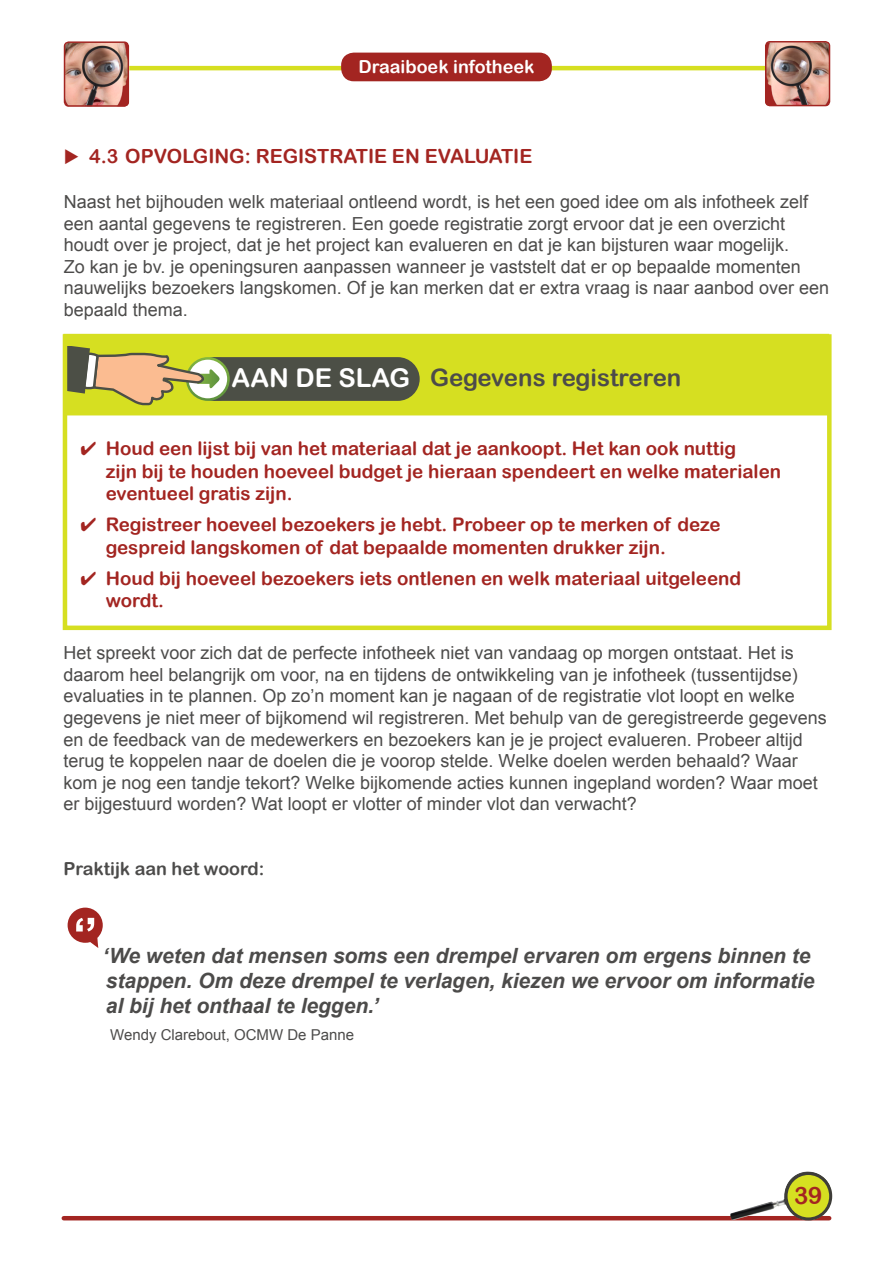
<style>
.page{position:relative;width:893px;height:1263px;background:#fff}
.page>*{position:absolute;margin:0;border:0;box-sizing:border-box;transform-origin:0 0}
.t1{font:26.1px "Arial Rounded MT Bold";color:#fff}
.brood{font:24px "Arial Rounded MT Bold";color:#4c4b4a}
.t2{font:24px "Arial Rounded MT Bold";color:#a32521}
.QUOTE{font:italic 700 21px/25.2px "Arial";color:#4c4b4a}
.t3{font:19.5px "Arial Rounded MT Bold";color:#a32521}
.t4{font:18.75px/22.5px "Arial Rounded MT Bold";color:#a32521}
.brood-2{font:18px/21.6px "Arial";color:#4c4b4a}
.brood-3{font:18px "Arial Rounded MT Bold";color:#4c4b4a}
.t5{font:18px "Arial Rounded MT Bold";color:#fff}
.tekst_onder_quote{font:15px "Arial";color:#4c4b4a}
</style>
<div class="page">
<img style="left:67px;top:44px;width:59px;height:60px">
<div style="left:64px;top:41px;width:65px;height:66px;border:2px solid #a32521;border-radius:4px"></div>
<hr style="left:129px;top:66px;width:666px;height:4px;background:#d6df21">
<img style="left:765px;top:44px;width:64px;height:62px">
<div style="left:765px;top:41px;width:65px;height:65px;border:2px solid #a32521;border-radius:4px"></div>
<div style="left:342px;top:53px;width:209px;height:28px;background:#a32521;border-radius:12px"></div>
<div style="left:341px;top:53px;width:211px;height:28px;border:2px solid #a32521;border-radius:12px"></div>
<hr style="left:64px;top:1216px;width:765px;height:4px;background:#a32521">
<img style="left:793px;top:1171px;width:15px;height:6px">
<div style="left:786px;top:1173px;width:45px;height:46px;background:#d6df21;border-radius:50%"></div>
<div style="left:784px;top:1172px;width:48px;height:48px;border:3px solid #3e3d39;border-radius:50%"></div>
<div style="left:63px;top:334px;width:766px;height:81px;background:#d6df21"></div>
<svg style="left:68px;top:346px;width:352px;height:59px"></svg>
<svg style="left:68px;top:908px;width:35px;height:40px"></svg>
<div style="left:63px;top:334px;width:769px;height:296px;border:4px solid #d6df21"></div>
<p class="t5" style="left:358px;top:56px;width:177px">Draaiboek infotheek</p>
<p class="t3" style="left:64px;top:145px;width:470px">◆ 4.3 OPVOLGING: REGISTRATIE EN EVALUATIE</p>
<p class="brood-2" style="left:64px;top:191px;width:767px">Naast het bijhouden welk materiaal ontleend wordt, is het een goed idee om als infotheek zelf een aantal gegevens te registreren. Een goede registratie zorgt ervoor dat je een overzicht houdt over je project, dat je het project kan evalueren en dat je kan bijsturen waar mogelijk.<br>Zo kan je bv. je openingsuren aanpassen wanneer je vaststelt dat er op bepaalde momenten nauwelijks bezoekers langskomen. Of je kan merken dat er extra vraag is naar aanbod over een bepaald thema.</p>
<p class="t1" style="left:232px;top:362px;width:180px">AAN DE SLAG</p>
<p class="brood" style="left:430px;top:363px;width:253px">Gegevens registreren</p>
<p class="t4" style="left:106px;top:437px;width:677px;text-indent:-26px">✔ Houd een lijst bij van het materiaal dat je aankoopt. Het kan ook nuttig<br>zijn bij te houden hoeveel budget je hieraan spendeert en welke materialen eventueel gratis zijn.</p>
<p class="t4" style="left:106px;top:513px;width:616px;text-indent:-26px">✔ Registreer hoeveel bezoekers je hebt. Probeer op te merken of deze gespreid langskomen of dat bepaalde momenten drukker zijn.</p>
<p class="t4" style="left:106px;top:567px;width:637px;text-indent:-26px">✔ Houd bij hoeveel bezoekers iets ontlenen en welk materiaal uitgeleend wordt.</p>
<p class="brood-2" style="left:63px;top:642px;width:765px">Het spreekt voor zich dat de perfecte infotheek niet van vandaag op morgen ontstaat. Het is daarom heel belangrijk om voor, na en tijdens de ontwikkeling van je infotheek (tussentijdse) evaluaties in te plannen. Op zo’n moment kan je nagaan of de registratie vlot loopt en welke gegevens je niet meer of bijkomend wil registreren. Met behulp van de geregistreerde gegevens en de feedback van de medewerkers en bezoekers kan je je project evalueren. Probeer altijd terug te koppelen naar de doelen die je voorop stelde. Welke doelen werden behaald? Waar kom je nog een tandje tekort? Welke bijkomende acties kunnen ingepland worden? Waar moet er bijgestuurd worden? Wat loopt er vlotter of minder vlot dan verwacht?</p>
<p class="brood-3" style="left:63px;top:858px;width:203px">Praktijk aan het woord:</p>
<p class="QUOTE" style="left:103px;top:944px;width:713px">‘We weten dat mensen soms een drempel ervaren om ergens binnen te stappen. Om deze drempel te verlagen, kiezen we ervoor om informatie al bij het onthaal te leggen.’</p>
<p class="tekst_onder_quote" style="left:110px;top:1025px;width:245px">Wendy Clarebout, OCMW De Panne</p>
<h2 class="t2" style="left:794px;top:1181px;width:30px">39</h2>
</div>
